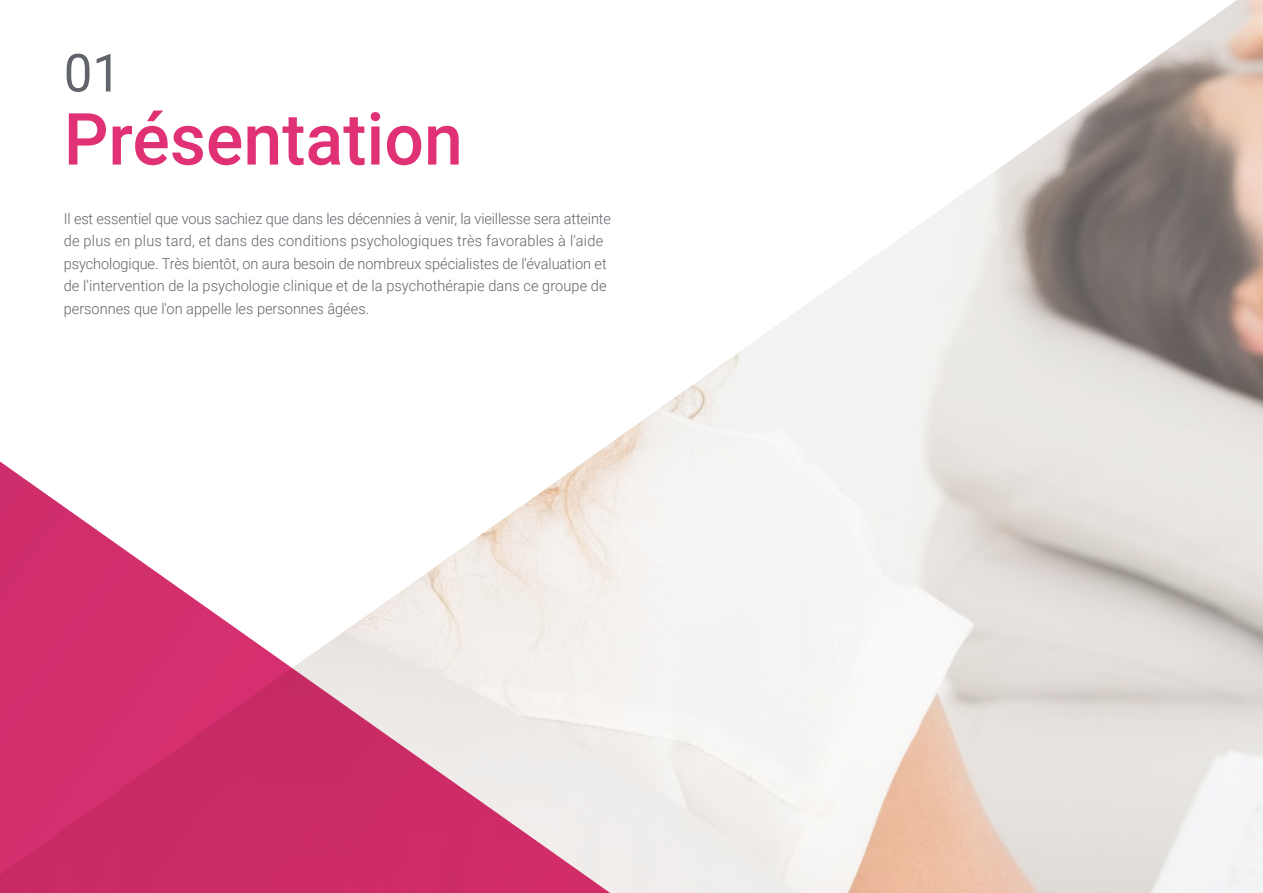
<style>
.page{position:relative;width:1263px;height:893px;background:#fff}
.page>*{position:absolute;margin:0;border:0;box-sizing:border-box;transform-origin:0 0}
.t1{font:500 72px "Roboto";color:#df3174}
.t2{font:52.5px "Roboto";color:#61646a}
.t3{font:300 15px/22.5px "Roboto";color:#61646a}
</style>
<div class="page">
<img style="left:607px;top:0;width:656px;height:893px">
<svg style="left:0;top:446px;width:640px;height:447px"></svg>
<h2 class="t2" style="left:64px;top:36px;width:59px">01</h2>
<h1 class="t1" style="left:64px;top:89px;width:401px">Présentation</h1>
<p class="t3" style="left:64px;top:207px;width:549px">Il est essentiel que vous sachiez que dans les décennies à venir, la vieillesse sera atteinte de plus en plus tard, et dans des conditions psychologiques très favorables à l'aide psychologique. Très bientôt, on aura besoin de nombreux spécialistes de l'évaluation et de l'intervention de la psychologie clinique et de la psychothérapie dans ce groupe de personnes que l'on appelle les personnes âgées.</p>
</div>
